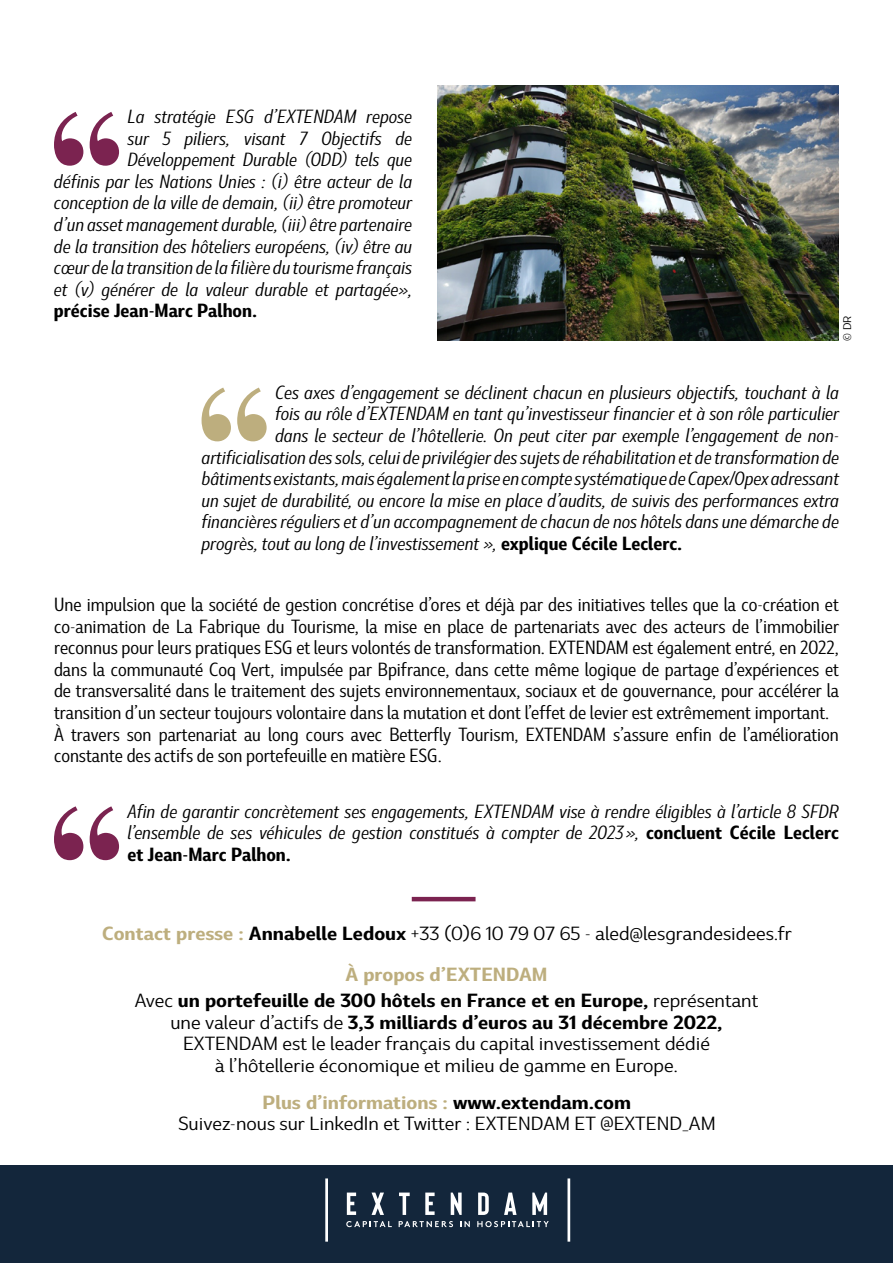
<style>
.page{position:relative;width:893px;height:1263px;background:#fff}
.page>*{position:absolute;margin:0;border:0;box-sizing:border-box;transform-origin:0 0}
.t1{font:italic 18px/21.6px "Marble Display";color:#000;text-align:right}
.t2{font:18px/21.6px "Marble Display";color:#000}
.t3{font:expanded 18px/21.6px "Marble Display";color:#000;text-align:center}
.t4{font:700 expanded 18px/25.8px "Marble Display";color:#000;text-align:center}
.t5{font:700 18px "Marble Display";color:#000}
.t6{font:expanded 10.5px "Marble Display";color:#000}
.s1{font-weight:700;font-style:normal}
.s2{font-weight:700;color:#bdae7e}
.s3{font-weight:700}
.s4{color:#bdae7e}
.s5{font-weight:400}
</style>
<div class="page">
<div style="left:0;top:1165px;width:893px;height:98px;background:#13263b"></div>
<hr style="left:567px;top:1178px;width:3px;height:63px;background:#fff">
<hr style="left:325px;top:1178px;width:3px;height:63px;background:#fff">
<svg style="left:347px;top:1192px;width:9px;height:23px"></svg>
<svg style="left:372px;top:1192px;width:12px;height:23px"></svg>
<svg style="left:399px;top:1192px;width:11px;height:23px"></svg>
<svg style="left:425px;top:1192px;width:10px;height:23px"></svg>
<svg style="left:451px;top:1192px;width:11px;height:23px"></svg>
<svg style="left:478px;top:1192px;width:11px;height:23px"></svg>
<svg style="left:504px;top:1192px;width:13px;height:23px"></svg>
<svg style="left:532px;top:1192px;width:15px;height:23px"></svg>
<svg style="left:346px;top:1221px;width:46px;height:6px"></svg>
<svg style="left:399px;top:1221px;width:54px;height:6px"></svg>
<svg style="left:460px;top:1221px;width:10px;height:6px"></svg>
<svg style="left:477px;top:1221px;width:72px;height:6px"></svg>
<hr style="left:412px;top:897px;width:64px;height:4px;background:#7b2350">
<svg style="left:54px;top:112px;width:65px;height:54px"></svg>
<svg style="left:54px;top:806px;width:65px;height:54px"></svg>
<svg style="left:202px;top:388px;width:65px;height:53px"></svg>
<img style="left:438px;top:85px;width:401px;height:256px">
<p class="t1" style="left:54px;top:104px;width:360px">La stratégie ESG d’EXTENDAM repose<br>sur 5 piliers, visant 7 Objectifs de Développement Durable (ODD) tels que<br>définis par les Nations Unies : (i) être acteur de la conception de la ville de demain, (ii) être promoteur d’un asset management durable, (iii) être partenaire de la transition des hôteliers européens, (iv) être au cœur de la transition de la filière du tourisme français et (v) générer de la valeur durable et partagée»,</p>
<p class="t5" style="left:54px;top:295px;width:205px">précise Jean-Marc Palhon.</p>
<p class="t6" style="left:839px;top:341px;width:27px;rotate:-90deg">© DR</p>
<p class="t1" style="left:275px;top:380px;width:565px">Ces axes d’engagement se déclinent chacun en plusieurs objectifs, touchant à la</p>
<p class="t1" style="left:275px;top:401px;width:565px">fois au rôle d’EXTENDAM en tant qu’investisseur financier et à son rôle particulier</p>
<p class="t1" style="left:275px;top:423px;width:565px">dans le secteur de l’hôtellerie. On peut citer par exemple l’engagement de non-</p>
<p class="t1" style="left:202px;top:444px;width:639px">artificialisation des sols, celui de privilégier des sujets de réhabilitation et de transformation de</p>
<p class="t1" style="left:202px;top:466px;width:639px">bâtiments existants, mais également la prise en compte systématique de Capex/Opex adressant</p>
<p class="t1" style="left:202px;top:488px;width:639px">un sujet de durabilité, ou encore la mise en place d’audits, de suivis des performances extra</p>
<p class="t1" style="left:202px;top:509px;width:639px">financières réguliers et d’un accompagnement de chacun de nos hôtels dans une démarche de</p>
<p class="t1" style="left:202px;top:531px;width:482px">progrès, tout au long de l’investissement », <span class="s1">explique Cécile Leclerc.</span></p>
<p class="t2" style="left:54px;top:592px;width:787px">Une impulsion que la société de gestion concrétise d’ores et déjà par des initiatives telles que la co-création et co-animation de La Fabrique du Tourisme, la mise en place de partenariats avec des acteurs de l’immobilier reconnus pour leurs pratiques ESG et leurs volontés de transformation. EXTENDAM est également entré, en 2022, dans la communauté Coq Vert, impulsée par Bpifrance, dans cette même logique de partage d’expériences et de transversalité dans le traitement des sujets environnementaux, sociaux et de gouvernance, pour accélérer la transition d’un secteur toujours volontaire dans la mutation et dont l’effet de levier est extrêmement important.<br>À travers son partenariat au long cours avec Betterfly Tourism, EXTENDAM s’assure enfin de l’amélioration constante des actifs de son portefeuille en matière ESG.</p>
<p class="t1" style="left:128px;top:798px;width:713px;text-align:justify">Afin de garantir concrètement ses engagements, EXTENDAM vise à rendre éligibles à l’article 8 SFDR l’ensemble de ses véhicules de gestion constitués à compter de 2023 », <span class="s1">concluent Cécile Leclerc et Jean-Marc Palhon.</span></p>
<p class="t3" style="left:102px;top:921px;width:691px"><span class="s2">Contact presse :</span> <span class="s3">Annabelle Ledoux</span> +33 (0)6 10 79 07 65 - aled@lesgrandesidees.fr</p>
<p class="t4" style="left:135px;top:960px;width:625px"><span class="s4">À propos d’EXTENDAM<br></span><span class="s5">Avec</span> un portefeuille de 300 hôtels en France et en Europe, <span class="s5">représentant</span></p>
<p class="t3" style="left:170px;top:1010px;width:554px">une valeur d’actifs de <span class="s3">3,3 milliards d’euros au 31 décembre 2022,<br></span>EXTENDAM est le leader français du capital investissement dédié<br>à l’hôtellerie économique et milieu de gamme en Europe.</p>
<p class="t3" style="left:178px;top:1090px;width:539px"><span class="s2">Plus d’informations :</span> <span class="s3">www.extendam.com<br></span>Suivez-nous sur LinkedIn et Twitter : EXTENDAM ET @EXTEND_AM</p>
</div>
